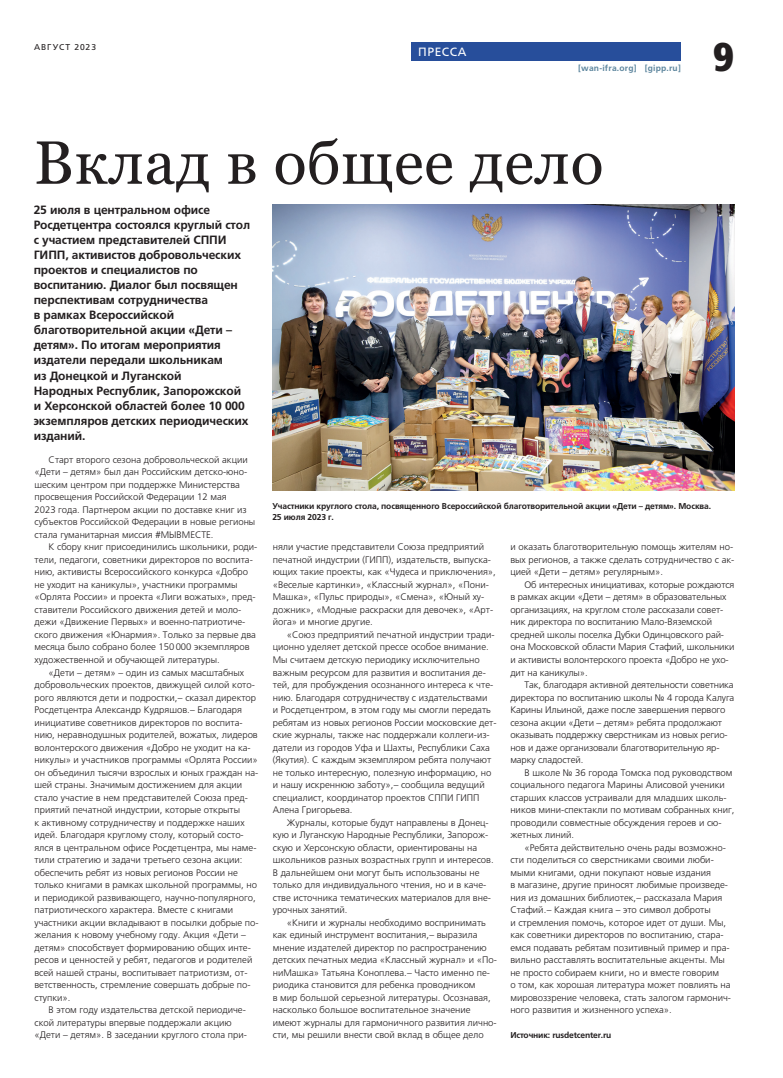
<style>
.page{position:relative;width:783px;height:1078px;background:#fff}
.page>*{position:absolute;margin:0;border:0;box-sizing:border-box;transform-origin:0 0}
.загловок_BOLD_55{font:61px "Georgia";letter-spacing:.01em;color:#231f20}
.t1{font:900 condensed 40px "Frutiger LT Com";color:#231f20}
.лид{font:700 12px/15px "Frutiger LTCYR";letter-spacing:-.01em;color:#231f20}
.header_section{font:12px "Frutiger LTCYR";letter-spacing:.05em;color:#fff}
.текст{font:300 9.5px/12.5px "Frutiger LTCYR";color:#231f20}
.подпись_фото{font:700 8.5px/11px "Frutiger LTCYR";letter-spacing:-.015em;color:#231f20}
.матриал_подготовил{font:700 8.5px "Frutiger LTCYR";letter-spacing:-.02em;color:#231f20}
.t2{font:700 8.5px "Frutiger LTCYR";letter-spacing:.025em;color:#5c859d}
.t3{font:8.5px "Frutiger LTCYR";letter-spacing:.11em;color:#231f20}
</style>
<div class="page">
<div style="left:411px;top:43px;width:269px;height:18px;background:#274e9b"></div>
<img style="left:272px;top:205px;width:462px;height:285px">
<p class="t3" style="left:34px;top:42px;width:63px">АВГУСТ 2023</p>
<p class="header_section" style="left:418px;top:45px;width:50px">ПРЕССА</p>
<p class="t2" style="left:578px;top:63px;width:104px">[wan-ifra.org] [gipp.ru]</p>
<p class="загловок_BOLD_55" style="left:34px;top:126px;width:571px">Вклад в общее дело</p>
<p class="лид" style="left:34px;top:203px;width:218px">25 июля в центральном офисе<br>Росдетцентра состоялся круглый стол с участием представителей СППИ<br>ГИПП, активистов добровольческих проектов и специалистов по воспитанию. Диалог был посвящен перспективам сотрудничества<br>в рамках Всероссийской благотворительной акции «Дети – детям». По итогам мероприятия издатели передали школьникам<br>из Донецкой и Луганской<br>Народных Республик, Запорожской и Херсонской областей более 10 000 экземпляров детских периодических изданий.</p>
<h2 class="t1" style="left:713px;top:33px;width:22px">9</h2>
<p class="текст" style="left:34px;top:453px;width:222px;text-indent:14px">Старт второго сезона добровольческой акции «Дети – детям» был дан Российским детско-юно&shy;шеским центром при поддержке Министерства просвещения Российской Федерации 12 мая<br>2023 года. Партнером акции по доставке книг из субъектов Российской Федерации в новые регионы стала гуманитарная миссия #МЫВМЕСТЕ.</p>
<p class="текст" style="left:34px;top:540px;width:224px;text-indent:14px">К сбору книг присоединились школьники, роди&shy;тели, педагоги, советники директоров по воспита&shy;нию, активисты Всероссийского конкурса «Добро не уходит на каникулы», участники программы «Орлята России» и проекта «Лиги вожатых», пред&shy;ставители Российского движения детей и моло&shy;дежи «Движение Первых» и военно-патриотиче&shy;ского движения «Юнармия». Только за первые два месяца было собрано более 150000 экземпляров художественной и обучающей литературы.</p>
<p class="текст" style="left:34px;top:665px;width:225px;text-indent:14px">«Дети – детям» – один из самых масштабных добровольческих проектов, движущей силой кото&shy;рого являются дети и подростки,– сказал директор Росдетцентра Александр Кудряшов.– Благодаря инициативе советников директоров по воспита&shy;нию, неравнодушных родителей, вожатых, лидеров волонтерского движения «Добро не уходит на ка&shy;никулы» и участников программы «Орлята России» он объединил тысячи взрослых и юных граждан на&shy;шей страны. Значимым достижением для акции стало участие в нем представителей Союза пред&shy;приятий печатной индустрии, которые открыты<br>к активному сотрудничеству и поддержке наших идей. Благодаря круглому столу, который состо&shy;ялся в центральном офисе Росдетцентра, мы наме&shy;тили стратегию и задачи третьего сезона акции: обеспечить ребят из новых регионов России не только книгами в рамках школьной программы, но и периодикой развивающего, научно-популярного, патриотического характера. Вместе с книгами участники акции вкладывают в посылки добрые по&shy;желания к новому учебному году. Акция «Дети – детям» способствует формированию общих инте&shy;ресов и ценностей у ребят, педагогов и родителей всей нашей страны, воспитывает патриотизм, от&shy;ветственность, стремление совершать добрые по&shy;ступки».</p>
<p class="текст" style="left:34px;top:1003px;width:214px;text-indent:14px">В этом году издательства детской периодиче&shy;ской литературы впервые поддержали акцию «Дети – детям». В заседании круглого стола при-</p>
<p class="подпись_фото" style="left:272px;top:500px;width:440px">Участники круглого стола, посвященного Всероссийской благотворительной акции «Дети – детям». Москва.<br>25 июля 2023 г.</p>
<p class="текст" style="left:273px;top:540px;width:224px">няли участие представители Союза предприятий печатной индустрии (ГИПП), издательств, выпуска&shy;ющих такие проекты, как «Чудеса и приключения», «Веселые картинки», «Классный журнал», «Пони-Машка», «Пульс природы», «Смена», «Юный ху&shy;дожник», «Модные раскраски для девочек», «Арт&shy;йога» и многие другие.</p>
<p class="текст" style="left:273px;top:628px;width:225px;text-indent:14px">«Союз предприятий печатной индустрии тради&shy;ционно уделяет детской прессе особое внимание.<br>Мы считаем детскую периодику исключительно важным ресурсом для развития и воспитания де&shy;тей, для пробуждения осознанного интереса к чте&shy;нию. Благодаря сотрудничеству с издательствами<br>и Росдетцентром, в этом году мы смогли передать ребятам из новых регионов России московские дет&shy;ские журналы, также нас поддержали коллеги-из&shy;датели из городов Уфа и Шахты, Республики Саха (Якутия). С каждым экземпляром ребята получают не только интересную, полезную информацию, но и нашу искреннюю заботу»,– сообщила ведущий специалист, координатор проектов СППИ ГИПП Алена Григорьева.</p>
<p class="текст" style="left:273px;top:815px;width:222px;text-indent:14px">Журналы, которые будут направлены в Донец&shy;кую и Луганскую Народные Республики, Запорож&shy;скую и Херсонскую области, ориентированы на школьников разных возрастных групп и интересов.<br>В дальнейшем они могут быть использованы не только для индивидуального чтения, но и в каче&shy;стве источника тематических материалов для вне&shy;урочных занятий.</p>
<p class="текст" style="left:273px;top:915px;width:225px;text-indent:14px">«Книги и журналы необходимо воспринимать как единый инструмент воспитания,– выразила мнение издателей директор по распространению детских печатных медиа «Классный журнал» и «По&shy;ниМашка» Татьяна Коноплева.– Часто именно пе&shy;риодика становится для ребенка проводником<br>в мир большой серьезной литературы. Осознавая, насколько большое воспитательное значение имеют журналы для гармоничного развития лично&shy;сти, мы решили внести свой вклад в общее дело</p>
<p class="текст" style="left:510px;top:540px;width:225px;text-align:justify">и оказать благотворительную помощь жителям но&shy;вых регионов, а также сделать сотрудничество с ак&shy;цией «Дети – детям» регулярным».</p>
<p class="текст" style="left:510px;top:578px;width:225px;text-indent:14px">Об интересных инициативах, которые рождаются в рамках акции «Дети – детям» в образовательных организациях, на круглом столе рассказали совет&shy;ник директора по воспитанию Мало-Вяземской средней школы поселка Дубки Одинцовского рай&shy;она Московской области Мария Стафий, школьники и активисты волонтерского проекта «Добро не ухо&shy;дит на каникулы».</p>
<p class="текст" style="left:510px;top:678px;width:225px;text-indent:14px">Так, благодаря активной деятельности советника директора по воспитанию школы № 4 города Калуга Карины Ильиной, даже после завершения первого сезона акции «Дети – детям» ребята продолжают оказывать поддержку сверстникам из новых регио&shy;нов и даже организовали благотворительную яр&shy;марку сладостей.</p>
<p class="текст" style="left:510px;top:765px;width:225px;text-indent:14px">В школе № 36 города Томска под руководством социального педагога Марины Алисовой ученики старших классов устраивали для младших школь&shy;ников мини-спектакли по мотивам собранных книг, проводили совместные обсуждения героев и сю&shy;жетных линий.</p>
<p class="текст" style="left:510px;top:840px;width:222px;text-indent:14px">«Ребята действительно очень рады возможно&shy;сти поделиться со сверстниками своими люби&shy;мыми книгами, одни покупают новые издания<br>в магазине, другие приносят любимые произведе&shy;ния из домашних библиотек,– рассказала Мария Стафий.– Каждая книга – это символ доброты<br>и стремления помочь, которое идет от души. Мы, как советники директоров по воспитанию, стара&shy;емся подавать ребятам позитивный пример и пра&shy;вильно расставлять воспитательные акценты. Мы не просто собираем книги, но и вместе говорим<br>о том, как хорошая литература может повлиять на мировоззрение человека, стать залогом гармонич&shy;ного развития и жизненного успеха».</p>
<p class="матриал_подготовил" style="left:510px;top:1029px;width:102px">Источник: rusdetcenter.ru</p>
</div>
